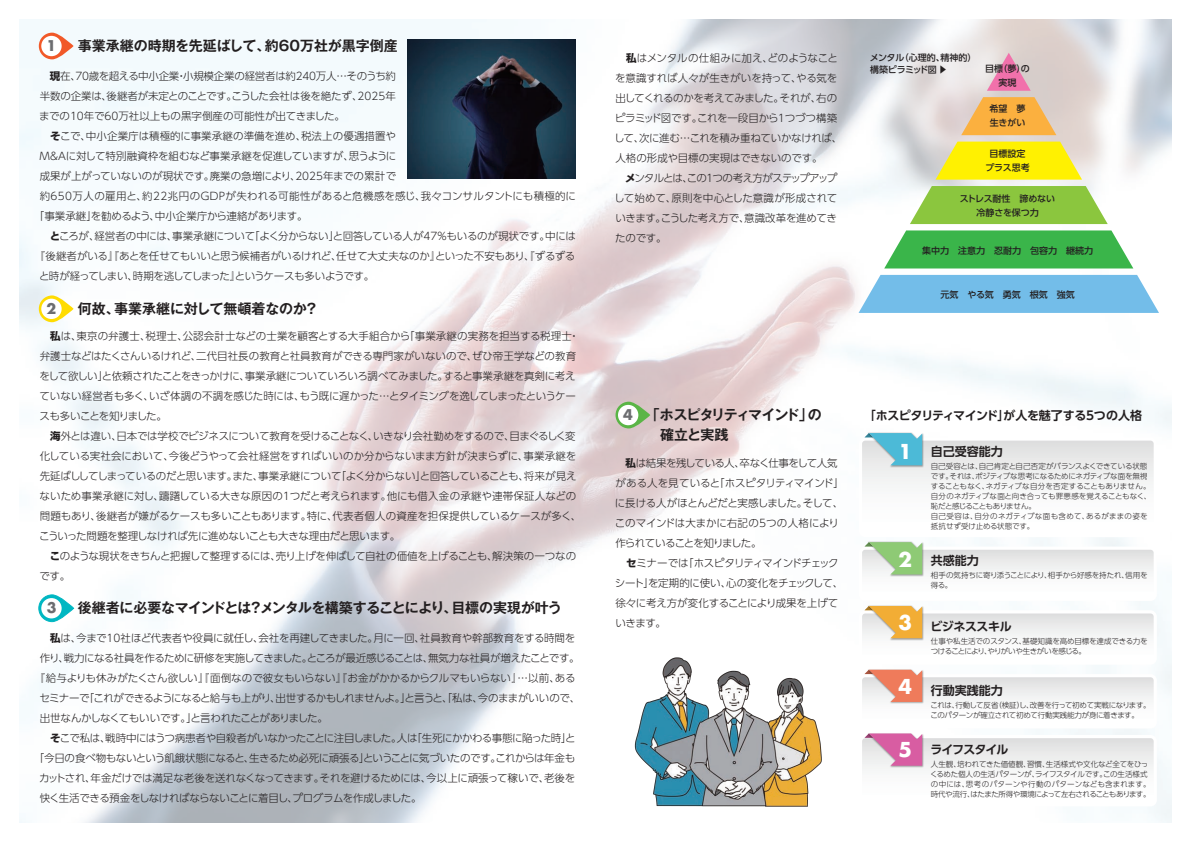
<style>
.page{position:relative;width:1191px;height:842px;background:#fff}
.page>*{position:absolute;margin:0;border:0;box-sizing:border-box;transform-origin:0 0}
.t1{font:700 20px "Futura";color:#fff}
.t2{font:700 14.4px "Futura";color:#6c6d70}
.t3{font:700 14px "Gothic MB101 Pr 6 N De";letter-spacing:-.02em;color:#231f20}
.t4{font:700 14px "Gothic MB101 Pr 6 N De";color:#231f20}
.t5{font:700 14px/20px "Gothic MB101 Pr 6 N De";letter-spacing:-.08em;color:#231f20}
.t6{font:700 12px "UD Shin Go Pr 6 N De";letter-spacing:-.025em;color:#231f20}
.t7{font:700 12px "UD Shin Go Pr 6 N De";letter-spacing:-.085em;color:#231f20}
.t8{font:300 10.5px/20px "UD Shin Go Pr 6 N";letter-spacing:-.025em;color:#231f20}
.t9{font:300 10.5px "UD Shin Go Pr 6 N";letter-spacing:-.05em;color:#231f20}
.t10{font:300 10.5px "UD Shin Go Pr 6 N";color:#231f20}
.t11{font:300 10.5px "UD Shin Go Pr 6 N";letter-spacing:-.045em;color:#231f20}
.t12{font:300 10.5px "UD Shin Go Pr 6 N";letter-spacing:.02em;color:#231f20}
.t13{font:300 10.5px "UD Shin Go Pr 6 N";letter-spacing:-.055em;color:#231f20}
.t14{font:300 10.5px "UD Shin Go Pr 6 N";letter-spacing:-.07em;color:#231f20}
.t15{font:300 10.5px "UD Shin Go Pr 6 N";letter-spacing:.01em;color:#231f20}
.t16{font:500 9px/14px "UD Shin Go Pr 6 N";letter-spacing:-.005em;color:#231f20;text-align:center}
.t17{font:500 9px/12px "UD Shin Go Pr 6 N";letter-spacing:-.03em;color:#231f20}
.t18{font:300 7.5px/10px "UD Shin Go Pr 6 N";letter-spacing:-.025em;color:#231f20}
.t19{font:300 7.5px/10px "UD Shin Go Pr 6 N";letter-spacing:-.045em;color:#231f20}
.s1{font-weight:700}
.s2{font-family:"Futura";font-size:20px;color:#fff}
</style>
<div class="page">
<img style="left:20px;top:20px;width:1151px;height:802px">
<img style="left:408px;top:39px;width:167px;height:140px">
<img style="left:596px;top:650px;width:263px;height:158px">
<svg style="left:39px;top:33px;width:35px;height:26px"></svg>
<div style="left:41px;top:36px;width:21px;height:20px;background:#fff;border-radius:50%"></div>
<svg style="left:39px;top:295px;width:35px;height:27px"></svg>
<div style="left:41px;top:299px;width:21px;height:20px;background:#fff;border-radius:50%"></div>
<svg style="left:39px;top:595px;width:35px;height:27px"></svg>
<div style="left:39px;top:595px;width:35px;height:27px;border:1px solid #00b7c2;border-radius:13px"></div>
<div style="left:41px;top:598px;width:21px;height:20px;background:#fff;border-radius:50%"></div>
<svg style="left:615px;top:402px;width:35px;height:26px"></svg>
<div style="left:618px;top:405px;width:20px;height:20px;background:#fff;border-radius:50%"></div>
<svg style="left:910px;top:186px;width:197px;height:38px;background:#96cb52"></svg>
<svg style="left:884px;top:230px;width:249px;height:38px;background:#4dbc5c"></svg>
<svg style="left:858px;top:275px;width:301px;height:38px;background:#7dc1ea"></svg>
<svg style="left:987px;top:53px;width:43px;height:38px;background:#e8a3c0"></svg>
<svg style="left:961px;top:97px;width:95px;height:38px;background:#f3b760"></svg>
<svg style="left:935px;top:142px;width:147px;height:38px;background:#f9ed23"></svg>
<div style="left:859px;top:735px;width:297px;height:71px;background:#fff;border-radius:6px"></div>
<img style="left:867px;top:732px;width:57px;height:1px">
<svg style="left:862px;top:733px;width:291px;height:36px"></svg>
<div style="left:859px;top:674px;width:297px;height:54px;background:#fff;border-radius:6px"></div>
<img style="left:867px;top:668px;width:57px;height:2px">
<svg style="left:862px;top:670px;width:291px;height:34px"></svg>
<div style="left:859px;top:610px;width:297px;height:55px;background:#fff;border-radius:6px"></div>
<img style="left:867px;top:605px;width:57px;height:1px">
<svg style="left:862px;top:606px;width:291px;height:35px"></svg>
<div style="left:859px;top:546px;width:297px;height:55px;background:#fff;border-radius:6px"></div>
<img style="left:867px;top:541px;width:57px;height:1px">
<svg style="left:862px;top:542px;width:291px;height:35px"></svg>
<div style="left:859px;top:437px;width:297px;height:100px;background:#fff;border-radius:6px"></div>
<img style="left:867px;top:432px;width:57px;height:1px">
<svg style="left:862px;top:433px;width:291px;height:52px"></svg>
<h3 class="t4" style="left:78px;top:34px;width:322px">事業承継の時期を先延ばして、約60万社が黒字倒産</h3>
<p class="t8" style="left:39px;top:65px;width:358px;text-align:justify;text-indent:11px"><span class="s1">現</span>在、70歳を超える中小企業・小規模企業の経営者は約240万人…そのうち約半数の企業は、後継者が未定とのことです。こうした会社は後を絶たず、2025年までの10年で60万社以上もの黒字倒産の可能性が出てきました。</p>
<p class="t15" style="left:50px;top:127px;width:347px"><span class="s1">そ</span>こで、中小企業庁は積極的に事業承継の準備を進め、税法上の優遇措置や</p>
<p class="t8" style="left:40px;top:145px;width:358px">Ｍ＆Ａに対して特別融資枠を組むなど事業承継を促進していますが、思うように</p>
<p class="t10" style="left:40px;top:167px;width:358px">成果が上がっていないのが現状です。廃業の急増により、2025年までの累計で</p>
<p class="t12" style="left:40px;top:187px;width:538px">約650万人の雇用と、約22兆円のＧＤＰが失われる可能性があると危機感を感じ、我々コンサルタントにも積極的に</p>
<p class="t8" style="left:34px;top:205px;width:275px">「事業承継」を勧めるよう、中小企業庁から連絡があります。</p>
<p class="t8" style="left:50px;top:225px;width:527px"><span class="s1">と</span>ころが、経営者の中には、事業承継について「よく分からない」と回答している人が47％もいるのが現状です。中には</p>
<p class="t8" style="left:35px;top:245px;width:542px">『後継者がいる』『あとを任せてもいいと思う候補者がいるけれど、任せて大丈夫なのか』といった不安もあり、『ずるずる</p>
<p class="t14" style="left:39px;top:267px;width:337px">と時が経ってしまい、時期を逃してしまった』というケースも多いようです。</p>
<h2 class="t2" style="left:47px;top:35px;width:11px">1</h2>
<h3 class="t3" style="left:78px;top:297px;width:242px">何故、事業承継に対して無頓着なのか？</h3>
<p class="t8" style="left:39px;top:326px;width:541px;text-indent:11px"><span class="s1">私</span>は、東京の弁護士、税理士、公認会計士などの士業を顧客とする大手組合から「事業承継の実務を担当する税理士・弁護士などはたくさんいるけれど、二代目社長の教育と社員教育ができる専門家がいないので、ぜひ帝王学などの教育をして欲しい」と依頼されたことをきっかけに、事業承継についていろいろ調べてみました。すると事業承継を真剣に考えていない経営者も多く、いざ体調の不調を感じた時には、もう既に遅かった…とタイミングを逸してしまったというケースも多いことを知りました。</p>
<p class="t8" style="left:39px;top:426px;width:544px;text-indent:11px"><span class="s1">海</span>外とは違い、日本では学校でビジネスについて教育を受けることなく、いきなり会社勤めをするので、目まぐるしく変化している実社会において、今後どうやって会社経営をすればいいのか分からないまま方針が決まらずに、事業承継を先延ばししてしまっているのだと思います。また、事業承継について「よく分からない」と回答していることも、将来が見えないため事業承継に対し、躊躇している大きな原因の１つだと考えられます。他にも借入金の承継や連帯保証人などの問題もあり、後継者が嫌がるケースも多いこともあります。特に、代表者個人の資産を担保提供しているケースが多く、こういった問題を整理しなければ先に進めないことも大きな理由だと思います。</p>
<p class="t8" style="left:39px;top:546px;width:538px;text-indent:10px"><span class="s1">こ</span>のような現状をきちんと把握して整理するには、売り上げを伸ばして自社の価値を上げることも、解決策の一つなのです。</p>
<h3 class="t3" style="left:78px;top:596px;width:485px">後継者に必要なマインドとは？メンタルを構築することにより、目標の実現が叶う</h3>
<p class="t8" style="left:50px;top:628px;width:526px"><span class="s1">私</span>は、今まで10社ほど代表者や役員に就任し、会社を再建してきました。月に一回、社員教育や幹部教育をする時間を</p>
<p class="t9" style="left:40px;top:650px;width:541px">作り、戦力になる社員を作るために研修を実施してきました。ところが最近感じることは、無気力な社員が増えたことです。</p>
<p class="t10" style="left:35px;top:670px;width:542px">『給与よりも休みがたくさん欲しい』『面倒なので彼女もいらない』『お金がかかるからクルマもいらない』…以前、ある</p>
<p class="t9" style="left:39px;top:690px;width:542px">セミナーで「これができるようになると給与も上がり、出世するかもしれませんよ。」と言うと、「私は、今のままがいいので、</p>
<p class="t9" style="left:40px;top:710px;width:290px">出世なんかしなくてもいいです。」と言われたことがありました。</p>
<p class="t11" style="left:40px;top:730px;width:537px"><span class="s1">　そ</span>こで私は、戦時中にはうつ病患者や自殺者がいなかったことに注目しました。人は「生死にかかわる事態に陥った時」と</p>
<p class="t9" style="left:34px;top:750px;width:543px">「今日の食べ物もないという飢餓状態になると、生きるため必死に頑張る」ということに気づいたのです。これからは年金も</p>
<p class="t8" style="left:39px;top:768px;width:537px">カットされ、年金だけでは満足な老後を送れなくなってきます。それを避けるためには、今以上に頑張って稼いで、老後を</p>
<p class="t13" style="left:40px;top:790px;width:383px">快く生活できる預金をしなければならないことに着目し、プログラムを作成しました。</p>
<h2 class="t2" style="left:47px;top:298px;width:11px">2</h2>
<h2 class="t2" style="left:47px;top:598px;width:11px">3</h2>
<p class="t8" style="left:614px;top:47px;width:230px;text-indent:12px"><span class="s1">私</span>はメンタルの仕組みに加え、どのようなことを意識すれば人々が生きがいを持って、やる気を出してくれるのかを考えてみました。それが、右のピラミッド図です。これを一段目から１つづつ構築して、次に進む…これを積み重ねていかなければ、人格の形成や目標の実現はできないのです。</p>
<p class="t8" style="left:614px;top:167px;width:225px;text-align:justify;text-indent:11px"><span class="s1">メ</span>ンタルとは、この１つの考え方がステップアップして始めて、原則を中心とした意識が形成されていきます。こうした考え方で、意識改革を進めてきたのです。</p>
<p class="t17" style="left:869px;top:51px;width:108px">メンタル（心理的、精神的）構築ピラミッド図</p>
<p class="t16" style="left:950px;top:65px;width:10px;rotate:90deg">▲</p>
<p class="t16" style="left:985px;top:61px;width:46px">目標（夢）の実現</p>
<p class="t16" style="left:989px;top:102px;width:37px;text-align:left">希望　夢生きがい</p>
<p class="t16" style="left:985px;top:146px;width:46px">目標設定プラス思考</p>
<p class="t16" style="left:960px;top:191px;width:97px">ストレス耐性　諦めない冷静さを保つ力</p>
<p class="t16" style="left:922px;top:243px;width:172px">集中力　注意力　忍耐力　包容力　継続力</p>
<p class="t16" style="left:940px;top:287px;width:136px">元気　やる気　勇気　根気　強気</p>
<h2 class="t2" style="left:623px;top:404px;width:11px">4</h2>
<h3 class="t5" style="left:660px;top:404px;width:163px;text-indent:-14px">「ホスピタリティマインド」の確立と実践</h3>
<p class="t6" style="left:864px;top:406px;width:280px">「ホスピタリティマインド」が人を魅了する５つの人格</p>
<p class="t8" style="left:615px;top:453px;width:230px;text-indent:11px"><span class="s1">私</span>は結果を残している人、卒なく仕事をして人気がある人を見ていると「ホスピタリティマインド」に長ける人がほとんどだと実感しました。そして、このマインドは大まかに右記の５つの人格により作られていることを知りました。</p>
<p class="t8" style="left:615px;top:553px;width:230px;text-indent:11px"><span class="s1">セ</span>ミナーでは「ホスピタリティマインドチェックシート」を定期的に使い、心の変化をチェックして、徐々に考え方が変化することにより成果を上げていきます。</p>
<h1 class="t1" style="left:898px;top:437px;width:15px">1</h1>
<p class="t6" style="left:930px;top:442px;width:73px">自己受容能力</p>
<p class="t18" style="left:930px;top:461px;width:222px">自己受容とは、自己肯定と自己否定がバランスよくできている状態です。それは、ポジティブな思考になるためにネガティブな面を無視することもなく、ネガティブな自分を否定することもありません。自分のネガティブな面と向き合っても罪悪感を覚えることもなく、恥だと感じることもありません。<br>自己受容は、自分のネガティブな面も含めて、あるがままの姿を抵抗せず受け止める状態です。</p>
<h1 class="t1" style="left:898px;top:545px;width:15px">2</h1>
<p class="t6" style="left:931px;top:551px;width:49px">共感能力</p>
<p class="t18" style="left:931px;top:570px;width:218px">相手の気持ちに寄り添うことにより、相手から好感を持たれ、信用を得る。</p>
<h1 class="t1" style="left:898px;top:608px;width:15px">3</h1>
<p class="t6" style="left:930px;top:616px;width:83px">ビジネススキル</p>
<p class="t18" style="left:930px;top:636px;width:218px">仕事や私生活でのスタンス、基礎知識を高め目標を達成できる力をつけることにより、やりがいや生きがいを感じる。</p>
<h1 class="t1" style="left:898px;top:672px;width:15px">4</h1>
<p class="t6" style="left:931px;top:681px;width:73px">行動実践能力</p>
<p class="t19" style="left:930px;top:700px;width:222px">これは、行動して反省（検証）し、改善を行って初めて実戦になります。このパターンが確立されて初めて行動実践能力が身に着きます。</p>
<p class="t7" style="left:898px;top:740px;width:112px"><span class="s2">5</span> ライフスタイル</p>
<p class="t18" style="left:930px;top:759px;width:222px">人生観、培われてきた価値観、習慣、生活様式や文化など全てをひっくるめた個人の生活パターンが、ライフスタイルです。この生活様式の中には、思考のパターンや行動のパターンなども含まれます。時代や流行、はたまた所得や環境によって左右されることもあります。</p>
</div>
